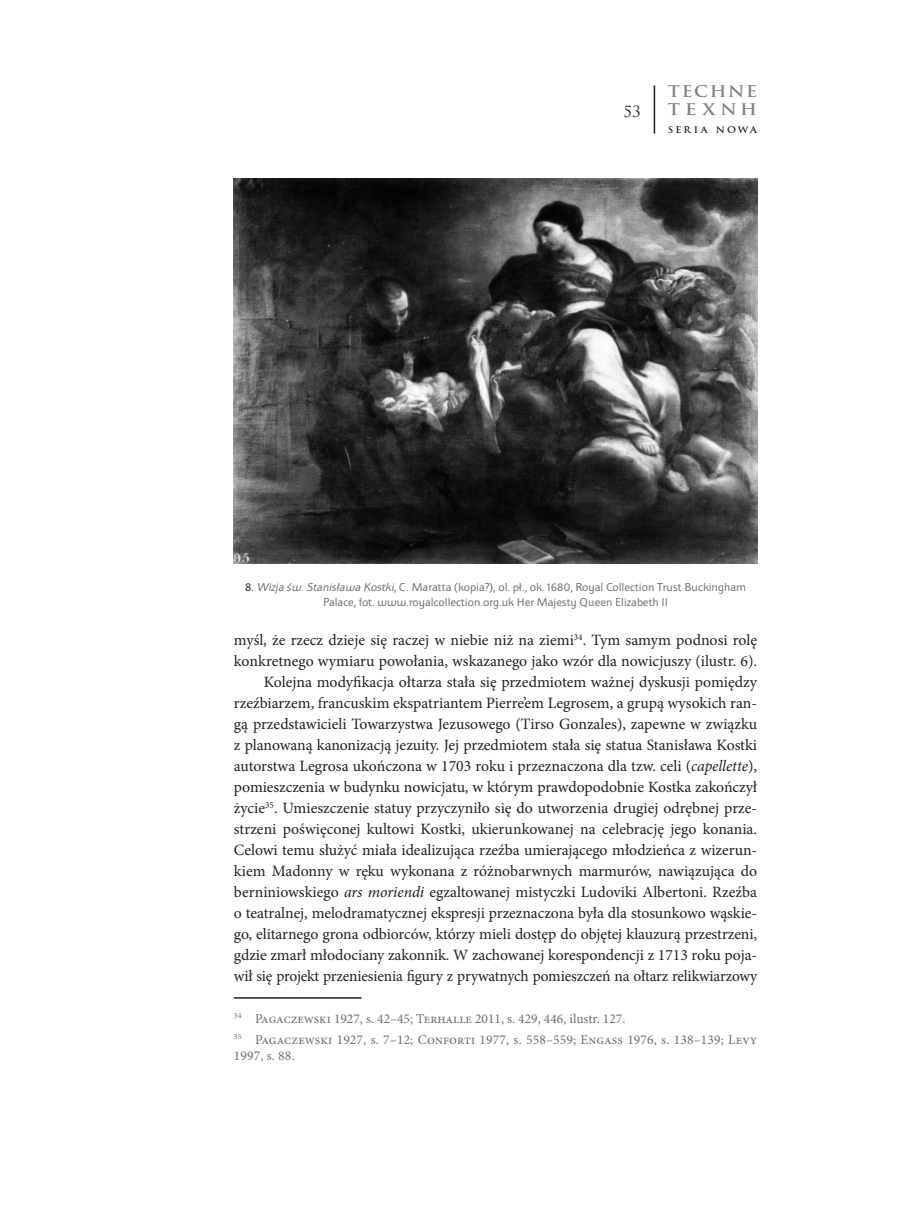
<style>
.page{position:relative;width:906px;height:1212px;background:#fff}
.page>*{position:absolute;margin:0;border:0;box-sizing:border-box;transform-origin:0 0}
.Tekst_artykułu{font:15.75px/21px "Minion Pro";letter-spacing:-.005em;color:#231f20}
.t1{font:700 15.75px/18px "Trajan Pro";letter-spacing:.105em;color:#808285;scale:1.1 1}
.t2{font:15px "Trajan Pro";color:#231f20}
.Przypis_dolny{font:13.5px/16.5px "Minion Pro";color:#6c6d70}
.Podpis_ilustracji{font:12px/15px "Apolonia Nova OT";color:#6c6d70;text-align:center}
.t3{font:700 9px "Trajan Pro";letter-spacing:.205em;color:#231f20;scale:1.08 1}
.s1{color:#231f20}
.s2{font-style:italic}
</style>
<div class="page">
<hr style="left:653px;top:85px;width:2px;height:49px;background:#231f20">
<hr style="left:234px;top:997px;width:127px;height:2px;background:#231f20">
<img style="left:234px;top:179px;width:523px;height:385px">
<p class="t2" style="left:623px;top:102px;width:19px">53</p>
<p class="t1" style="left:668px;top:83px;width:83px">TECHNE<br>TEXNH</p>
<p class="t3" style="left:668px;top:124px;width:84px">SERIA NOWA</p>
<p class="Podpis_ilustracji" style="left:245px;top:580px;width:502px"><span class="s1">8.</span> <span class="s2">Wizja św</span>. <span class="s2">Stanisława Kostki</span>, C. Maratta (kopia?), ol. pł., ok. 1680, Royal Collection Trust Buckingham<br>Palace, fot. www.royalcollection.org.uk Her Majesty Queen Elizabeth II</p>
<p class="Tekst_artykułu" style="left:234px;top:629px;width:525px">myśl, że rzecz dzieje się raczej w niebie niż na ziemi<sup>34</sup>. Tym samym podnosi rolę konkretnego wymiaru powołania, wskazanego jako wzór dla nowicjuszy (ilustr. 6).</p>
<p class="Tekst_artykułu" style="left:234px;top:671px;width:525px;text-align:justify;text-indent:30px">Kolejna modyfikacja ołtarza stała się przedmiotem ważnej dyskusji pomiędzy rzeźbiarzem, francuskim ekspatriantem Pierre’em Legrosem, a grupą wysokich ran&shy;gą przedstawicieli Towarzystwa Jezusowego (Tirso Gonzales), zapewne w związku z planowaną kanonizacją jezuity. Jej przedmiotem stała się statua Stanisława Kostki autorstwa Legrosa ukończona w 1703 roku i przeznaczona dla tzw. celi (<span class="s2">capellette</span>), pomieszczenia w budynku nowicjatu, w którym prawdopodobnie Kostka zakończył życie<sup>35</sup>. Umieszczenie statuy przyczyniło się do utworzenia drugiej odrębnej prze&shy;strzeni poświęconej kultowi Kostki, ukierunkowanej na celebrację jego konania.<br>Celowi temu służyć miała idealizująca rzeźba umierającego młodzieńca z wizerun&shy;kiem Madonny w ręku wykonana z różnobarwnych marmurów, nawiązująca do berniniowskiego <span class="s2">ars moriendi</span> egzaltowanej mistyczki Ludoviki Albertoni. Rzeźba o teatralnej, melodramatycznej ekspresji przeznaczona była dla stosunkowo wąskie&shy;go, elitarnego grona odbiorców, którzy mieli dostęp do objętej klauzurą przestrzeni, gdzie zmarł młodociany zakonnik. W zachowanej korespondencji z 1713 roku poja&shy;wił się projekt przeniesienia figury z prywatnych pomieszczeń na ołtarz relikwiarzowy</p>
<p class="Przypis_dolny" style="left:234px;top:1010px;width:393px"><sup>34</sup> Pagaczewski 1927, s. 42–45; Terhalle 2011, s. 429, 446, ilustr. 127.</p>
<p class="Przypis_dolny" style="left:234px;top:1031px;width:525px"><sup>35</sup> Pagaczewski 1927, s. 7–12; Conforti 1977, s. 558–559; Engass 1976, s. 138–139; Levy<br>1997, s. 88.</p>
</div>
